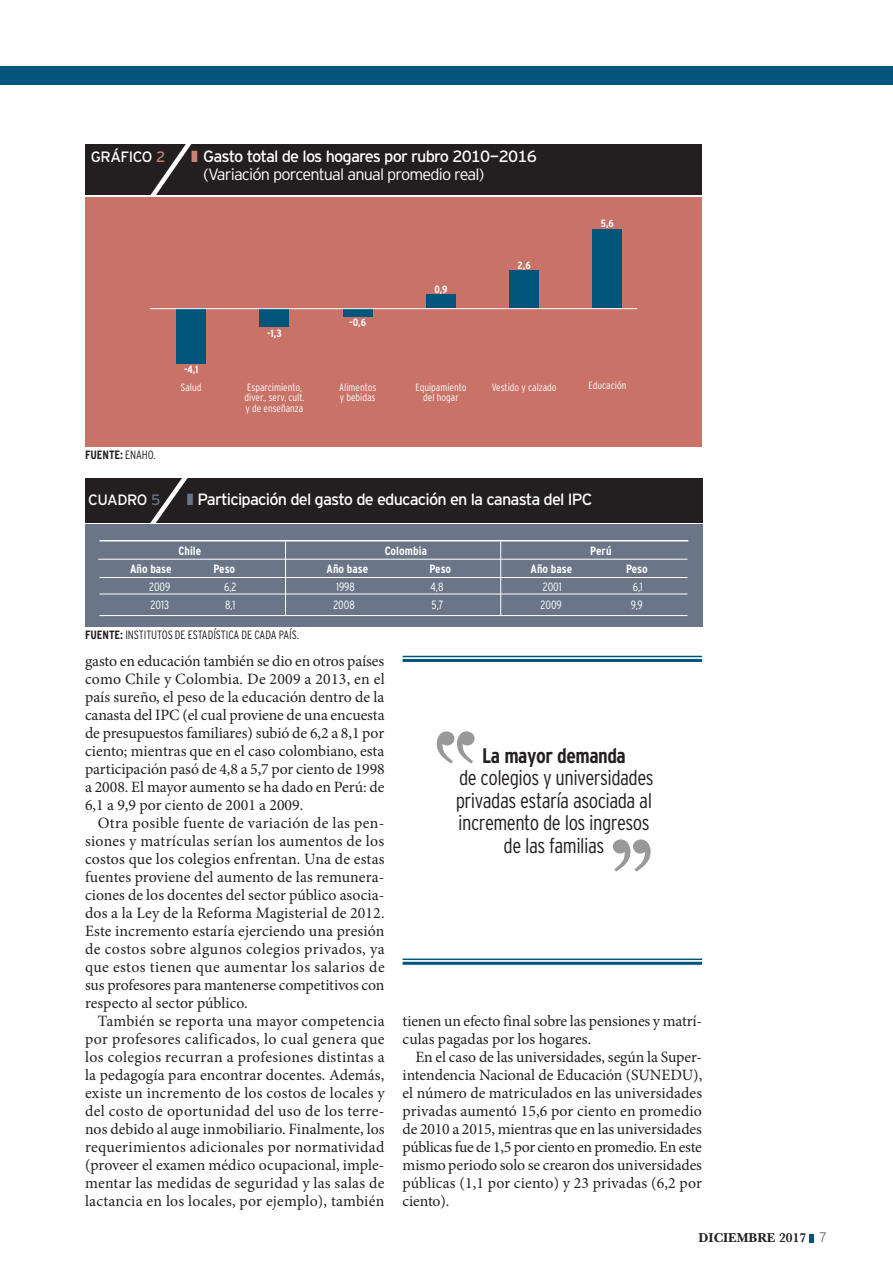
<style>
.page{position:relative;width:893px;height:1276px;background:#fff}
.page>*{position:absolute;margin:0;border:0;box-sizing:border-box;transform-origin:0 0}
.t1{font:300 condensed 21px/22.5px "Interstate";letter-spacing:-.025em;color:#231f20;text-align:center}
.t2{font:700 condensed 21px "Interstate";letter-spacing:-.025em;color:#231f20}
.t3{font:16.35px/18px "Interstate Mono";letter-spacing:-.05em;color:#fff}
.TEXTO_INDENTADO{font:15.75px/18px "Minion Pro";color:#231f20;text-align:justify}
.t4{font:15px "Interstate Mono";letter-spacing:-.03em;color:#fff}
.t5{font:13.5px "New Baskerville Bold SC";color:#231f20}
.t6{font:700 condensed 12px "Interstate";color:#fff}
.t7{font:300 condensed 12px "Interstate";color:#fff}
.PIE_DE_PAGINA{font:300 condensed 12px "Interstate";letter-spacing:-.005em;color:#231f20}
.PIE_DE_PAGINA-2{font:700 condensed 12px "Interstate";letter-spacing:-.005em;color:#231f20}
.t8{font:300 condensed 10.5px/10.5px "Interstate";color:#fff}
.t9{font:700 condensed 10.5px "Interstate";color:#fff}
.s1{color:#ce8076}
.s2{font-family:"Interstate";font-weight:300}
.s3{font-weight:300}
.s4{color:#6a7687}
.s5{font-weight:700}
.s6{font-family:"Baskerville";font-weight:600}
.s7{font-family:"Interstate";font-weight:200}
</style>
<div class="page">
<svg style="left:809px;top:1234px;width:4px;height:8px"></svg>
<div style="left:0;top:67px;width:893px;height:18px;background:#01547b"></div>
<div style="left:86px;top:144px;width:616px;height:50px;background:#231f20"></div>
<svg style="left:132px;top:144px;width:74px;height:51px"></svg>
<div style="left:86px;top:197px;width:616px;height:249px;background:#c87268"></div>
<div style="left:176px;top:308px;width:30px;height:56px;background:#01547b"></div>
<div style="left:260px;top:308px;width:29px;height:19px;background:#01547b"></div>
<svg style="left:343px;top:309px;width:29px;height:7px"></svg>
<div style="left:426px;top:294px;width:30px;height:14px;background:#01547b"></div>
<div style="left:509px;top:271px;width:30px;height:37px;background:#01547b"></div>
<hr style="left:150px;top:308px;width:487px;height:1px;background:#fff">
<div style="left:593px;top:229px;width:29px;height:79px;background:#01547b"></div>
<div style="left:85px;top:478px;width:617px;height:45px;background:#231f20"></div>
<svg style="left:150px;top:478px;width:38px;height:45px"></svg>
<div style="left:85px;top:524px;width:617px;height:103px;background:#6a7687"></div>
<hr style="left:100px;top:540px;width:588px;height:1px;background:#fff">
<hr style="left:98px;top:559px;width:589px;height:1px;background:#fff">
<hr style="left:100px;top:577px;width:587px;height:1px;background:#fff">
<hr style="left:100px;top:594px;width:587px;height:1px;background:#fff">
<hr style="left:100px;top:615px;width:587px;height:1px;background:#fff">
<hr style="left:285px;top:541px;width:1px;height:74px;background:#fff">
<hr style="left:500px;top:541px;width:1px;height:74px;background:#fff">
<hr style="left:403px;top:659px;width:299px;height:3px;background:#01547b">
<hr style="left:403px;top:656px;width:299px;height:1px;background:#01547b">
<hr style="left:403px;top:961px;width:299px;height:3px;background:#01547b">
<hr style="left:403px;top:958px;width:299px;height:2px;background:#01547b">
<svg style="left:613px;top:839px;width:38px;height:32px"></svg>
<svg style="left:437px;top:731px;width:38px;height:32px"></svg>
<p class="t4" style="left:91px;top:148px;width:76px">GRÁFICO <span class="s1">2</span></p>
<p class="t3" style="left:203px;top:147px;width:335px;text-indent:-12px"><span class="s1">❚</span> Gasto total de los hogares por rubro 2010-2016 <span class="s2">(Variación porcentual anual promedio real)</span></p>
<p class="PIE_DE_PAGINA-2" style="left:85px;top:448px;width:72px">FUENTE: <span class="s3">ENAHO.</span></p>
<p class="t9" style="left:184px;top:363px;width:16px">-4,1</p>
<p class="t8" style="left:181px;top:381px;width:22px">Salud</p>
<p class="t9" style="left:267px;top:327px;width:16px">-1,3</p>
<p class="t8" style="left:247px;top:381px;width:56px">Esparcimiento,</p>
<p class="t8" style="left:244px;top:392px;width:62px">diver., serv. cult. y de enseñanza</p>
<p class="t9" style="left:349px;top:316px;width:18px">-0,6</p>
<p class="t8" style="left:339px;top:381px;width:39px">Alimentos y bebidas</p>
<p class="t9" style="left:434px;top:283px;width:14px">0,9</p>
<p class="t9" style="left:517px;top:259px;width:15px">2,6</p>
<p class="t8" style="left:415px;top:381px;width:53px;text-align:center">Equipamiento del hogar</p>
<p class="t8" style="left:492px;top:381px;width:66px">Vestido y calzado</p>
<p class="t9" style="left:601px;top:217px;width:15px">5,6</p>
<p class="t8" style="left:588px;top:380px;width:40px">Educación</p>
<p class="t4" style="left:88px;top:492px;width:74px">CUADRO <span class="s4">5</span></p>
<p class="t3" style="left:187px;top:490px;width:407px"><span class="s4">❚</span> Participación del gasto de educación en la canasta del IPC</p>
<p class="t6" style="left:178px;top:544px;width:24px">Chile</p>
<p class="t6" style="left:385px;top:544px;width:44px">Colombia</p>
<p class="t6" style="left:590px;top:544px;width:23px">Perú</p>
<p class="t6" style="left:130px;top:562px;width:43px">Año base</p>
<p class="t6" style="left:213px;top:562px;width:23px">Peso</p>
<p class="t6" style="left:327px;top:562px;width:43px">Año base</p>
<p class="t6" style="left:429px;top:562px;width:23px">Peso</p>
<p class="t6" style="left:531px;top:562px;width:43px">Año base</p>
<p class="t6" style="left:626px;top:562px;width:23px">Peso</p>
<p class="t7" style="left:149px;top:580px;width:23px">2009</p>
<p class="t7" style="left:224px;top:580px;width:14px">6,2</p>
<p class="t7" style="left:336px;top:580px;width:20px">1998</p>
<p class="t7" style="left:431px;top:580px;width:14px">4,8</p>
<p class="t7" style="left:543px;top:580px;width:21px">2001</p>
<p class="t7" style="left:633px;top:580px;width:12px">6,1</p>
<p class="t7" style="left:151px;top:597px;width:20px">2013</p>
<p class="t7" style="left:225px;top:597px;width:12px">8,1</p>
<p class="t7" style="left:333px;top:597px;width:23px">2008</p>
<p class="t7" style="left:432px;top:597px;width:13px">5,7</p>
<p class="t7" style="left:541px;top:597px;width:23px">2009</p>
<p class="t7" style="left:631px;top:597px;width:14px">9,9</p>
<p class="PIE_DE_PAGINA" style="left:85px;top:628px;width:215px"><span class="s5">FUENTE:</span> INSTITUTOS DE ESTADÍSTICA DE CADA PAÍS.</p>
<p class="TEXTO_INDENTADO" style="left:85px;top:652px;width:301px">gasto en educación también se dio en otros países como Chile y Colombia. De 2009 a 2013, en el país sureño, el peso de la educación dentro de la canasta del IPC (el cual proviene de una encuesta de presupuestos familiares) subió de 6,2 a 8,1 por ciento; mientras que en el caso colombiano, esta participación pasó de 4,8 a 5,7 por ciento de 1998 a 2008. El mayor aumento se ha dado en Perú: de 6,1 a 9,9 por ciento de 2001 a 2009.</p>
<p class="TEXTO_INDENTADO" style="left:85px;top:814px;width:301px;text-indent:13px">Otra posible fuente de variación de las pen&shy;siones y matrículas serían los aumentos de los costos que los colegios enfrentan. Una de estas fuentes proviene del aumento de las remunera&shy;ciones de los docentes del sector público asocia&shy;dos a la Ley de la Reforma Magisterial de 2012.<br>Este incremento estaría ejerciendo una presión de costos sobre algunos colegios privados, ya que estos tienen que aumentar los salarios de sus profesores para mantenerse competitivos con respecto al sector público.</p>
<p class="TEXTO_INDENTADO" style="left:85px;top:1012px;width:301px;text-indent:13px">También se reporta una mayor competencia por profesores calificados, lo cual genera que los colegios recurran a profesiones distintas a la pedagogía para encontrar docentes. Además, existe un incremento de los costos de locales y del costo de oportunidad del uso de los terre&shy;nos debido al auge inmobiliario. Finalmente, los requerimientos adicionales por normatividad (proveer el examen médico ocupacional, imple&shy;mentar las medidas de seguridad y las salas de lactancia en los locales, por ejemplo), también</p>
<p class="TEXTO_INDENTADO" style="left:403px;top:1012px;width:301px">tienen un efecto final sobre las pensiones y matrí&shy;culas pagadas por los hogares.</p>
<p class="t2" style="left:482px;top:743px;width:145px">La mayor demanda</p>
<p class="t1" style="left:456px;top:766px;width:199px">de colegios y universidades privadas estaría asociada al incremento de los ingresos de las familias</p>
<p class="TEXTO_INDENTADO" style="left:403px;top:1048px;width:301px;text-indent:13px">En el caso de las universidades, según la Super&shy;intendencia Nacional de Educación (SUNEDU), el número de matriculados en las universidades privadas aumentó 15,6 por ciento en promedio de 2010 a 2015, mientras que en las universidades públicas fue de 1,5 por ciento en promedio. En este mismo periodo solo se crearon dos universidades públicas (1,1 por ciento) y 23 privadas (6,2 por ciento).</p>
<p class="t5" style="left:699px;top:1230px;width:130px">DICIEMBRE <span class="s6">2017</span> <span class="s7">7</span></p>
</div>
